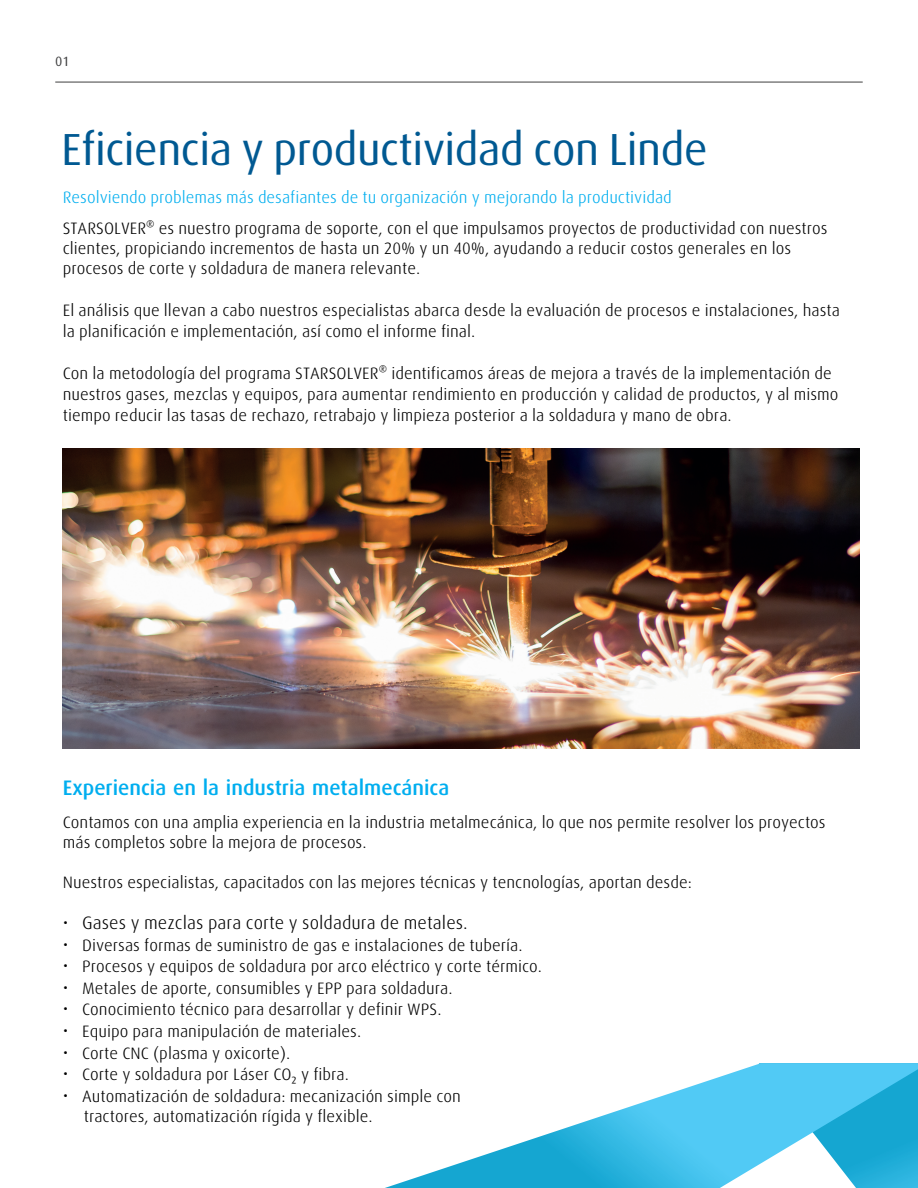
<style>
.page{position:relative;width:918px;height:1188px;background:#fff}
.page>*{position:absolute;margin:0;border:0;box-sizing:border-box;transform-origin:0 0}
.t1{font:45px "Linde Dax Global";letter-spacing:-.025em;color:#005992}
.t2{font:500 21px "Linde Dax Global";color:#00aeef}
.t3{font:300 18px "Linde Dax Global";color:#000}
.t4{font:300 16.5px/19.8px "Linde Dax Global";color:#000}
.t5{font:300 16.5px "Linde Dax Global";color:#00aeef}
.t6{font:13.5px "Linde Dax Global";color:#3e3e3f}
.s1{font-size:18px}
</style>
<div class="page">
<img style="left:63px;top:448px;width:797px;height:301px">
<hr style="left:55px;top:82px;width:808px;height:1px;background:#3e3e3f">
<img style="left:385px;top:1063px;width:533px;height:125px">
<p class="t6" style="left:55px;top:53px;width:16px">01</p>
<h1 class="t1" style="left:61px;top:123px;width:648px">Eficiencia y productividad con Linde</h1>
<p class="t5" style="left:63px;top:187px;width:611px">Resolviendo problemas más desafiantes de tu organización y mejorando la productividad</p>
<p class="t4" style="left:63px;top:219px;width:766px">STARSOLVER® es nuestro programa de soporte, con el que impulsamos proyectos de productividad con nuestros clientes, propiciando incrementos de hasta un 20% y un 40%, ayudando a reducir costos generales en los procesos de corte y soldadura de manera relevante.</p>
<p class="t4" style="left:63px;top:300px;width:779px;line-height:21px">El análisis que llevan a cabo nuestros especialistas abarca desde la evaluación de procesos e instalaciones, hasta la planificación e implementación, así como el informe final.</p>
<p class="t4" style="left:63px;top:363px;width:777px;line-height:21px">Con la metodología del programa STARSOLVER® identificamos áreas de mejora a través de la implementación de nuestros gases, mezclas y equipos, para aumentar rendimiento en producción y calidad de productos, y al mismo tiempo reducir las tasas de rechazo, retrabajo y limpieza posterior a la soldadura y mano de obra.</p>
<p class="t2" style="left:63px;top:776px;width:388px">Experiencia en la industria metalmecánica</p>
<p class="t4" style="left:63px;top:813px;width:764px">Contamos con una amplia experiencia en la industria metalmecánica, lo que nos permite resolver los proyectos más completos sobre la mejora de procesos.</p>
<p class="t4" style="left:63px;top:872px;width:631px">Nuestros especialistas, capacitados con las mejores técnicas y tencnologías, aportan desde:</p>
<p class="t3" style="left:63px;top:912px;width:407px">• Gases y mezclas para corte y soldadura de metales.</p>
<p class="t4" style="left:63px;top:935px;width:461px"><span class="s1">•</span> Diversas formas de suministro de gas e instalaciones de tubería.</p>
<p class="t4" style="left:63px;top:957px;width:481px"><span class="s1">•</span> Procesos y equipos de soldadura por arco eléctrico y corte térmico.</p>
<p class="t4" style="left:63px;top:978px;width:391px"><span class="s1">•</span> Metales de aporte, consumibles y EPP para soldadura.</p>
<p class="t4" style="left:63px;top:1000px;width:380px"><span class="s1">•</span> Conocimiento técnico para desarrollar y definir WPS.</p>
<p class="t4" style="left:63px;top:1021px;width:300px"><span class="s1">•</span> Equipo para manipulación de materiales.</p>
<p class="t4" style="left:63px;top:1043px;width:229px"><span class="s1">•</span> Corte CNC (plasma y oxicorte).</p>
<p class="t4" style="left:63px;top:1065px;width:288px"><span class="s1">•</span> Corte y soldadura por Láser CO₂ y fibra.</p>
<p class="t4" style="left:84px;top:1086px;width:379px;text-indent:-21px"><span class="s1">•</span> Automatización de soldadura: mecanización simple con tractores, automatización rígida y flexible.</p>
</div>
